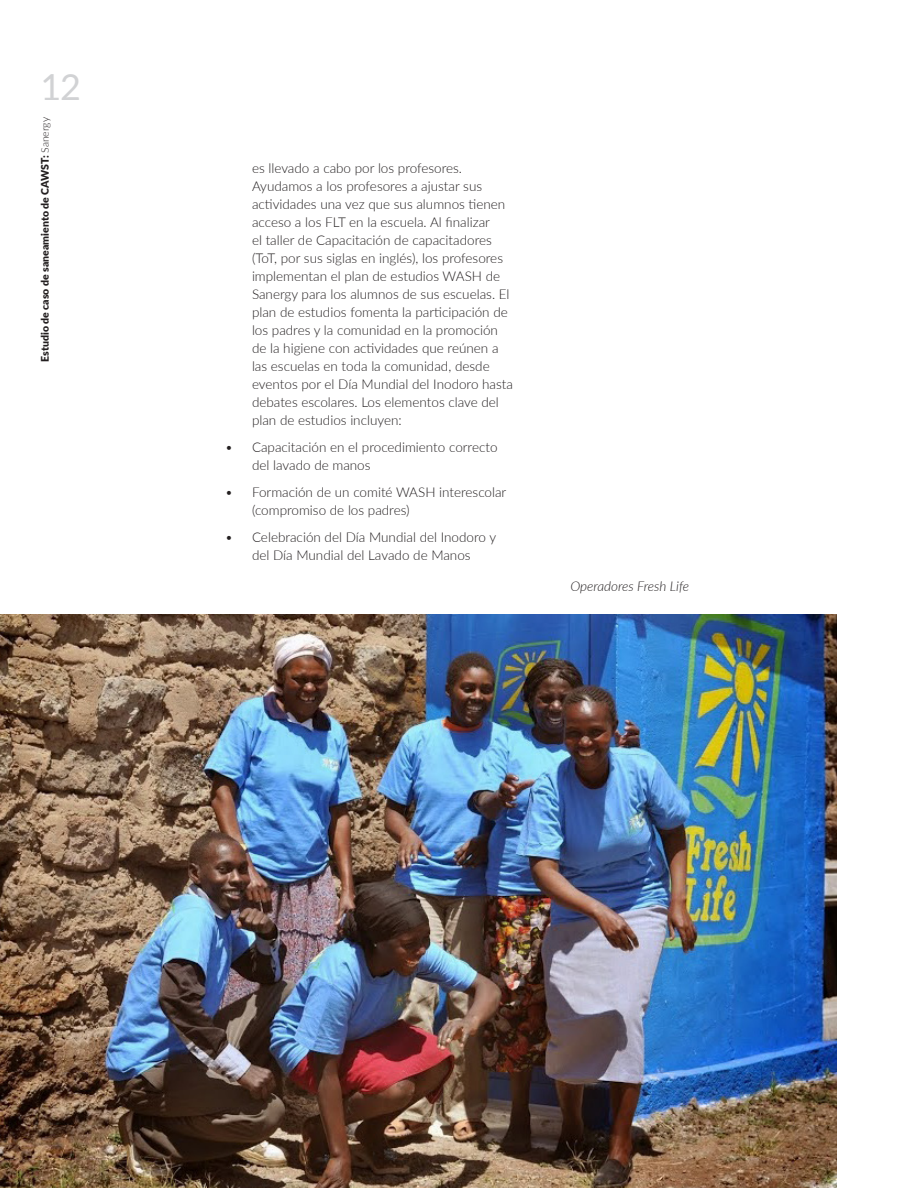
<style>
.page{position:relative;width:918px;height:1188px;background:#fff}
.page>*{position:absolute;margin:0;border:0;box-sizing:border-box;transform-origin:0 0}
.t1{font:36px "Lato";color:#d1d2d4}
.t2{font:300 13.5px/18px "Lato";color:#231f20}
.t3{font:italic 300 13.5px "Lato";color:#231f20}
.t4{font:900 10.5px "Lato";color:#231f20}
.s1{font-weight:300}
</style>
<div class="page">
<img style="left:0;top:615px;width:837px;height:573px">
<h1 class="t1" style="left:40px;top:61px;width:42px">12</h1>
<p class="t4" style="left:37px;top:362px;width:246px;rotate:-90deg">Estudio de caso de saneamiento de CAWST: <span class="s1">Sanergy</span></p>
<p class="t2" style="left:252px;top:158px;width:263px">es llevado a cabo por los profesores.<br>Ayudamos a los profesores a ajustar sus actividades una vez que sus alumnos tienen acceso a los FLT en la escuela. Al finalizar<br>el taller de Capacitación de capacitadores (ToT, por sus siglas en inglés), los profesores implementan el plan de estudios WASH de Sanergy para los alumnos de sus escuelas. El plan de estudios fomenta la participación de los padres y la comunidad en la promoción de la higiene con actividades que reúnen a las escuelas en toda la comunidad, desde eventos por el Día Mundial del Inodoro hasta debates escolares. Los elementos clave del plan de estudios incluyen:</p>
<p class="t2" style="left:252px;top:437px;width:247px;text-indent:-27px">• Capacitación en el procedimiento correcto del lavado de manos</p>
<p class="t2" style="left:252px;top:482px;width:256px;text-indent:-27px">• Formación de un comité WASH interescolar (compromiso de los padres)</p>
<p class="t2" style="left:225px;top:527px;width:273px;text-align:center">• Celebración del Día Mundial del Inodoro y del Día Mundial del Lavado de Manos</p>
<p class="t3" style="left:571px;top:577px;width:120px">Operadores Fresh Life</p>
</div>
